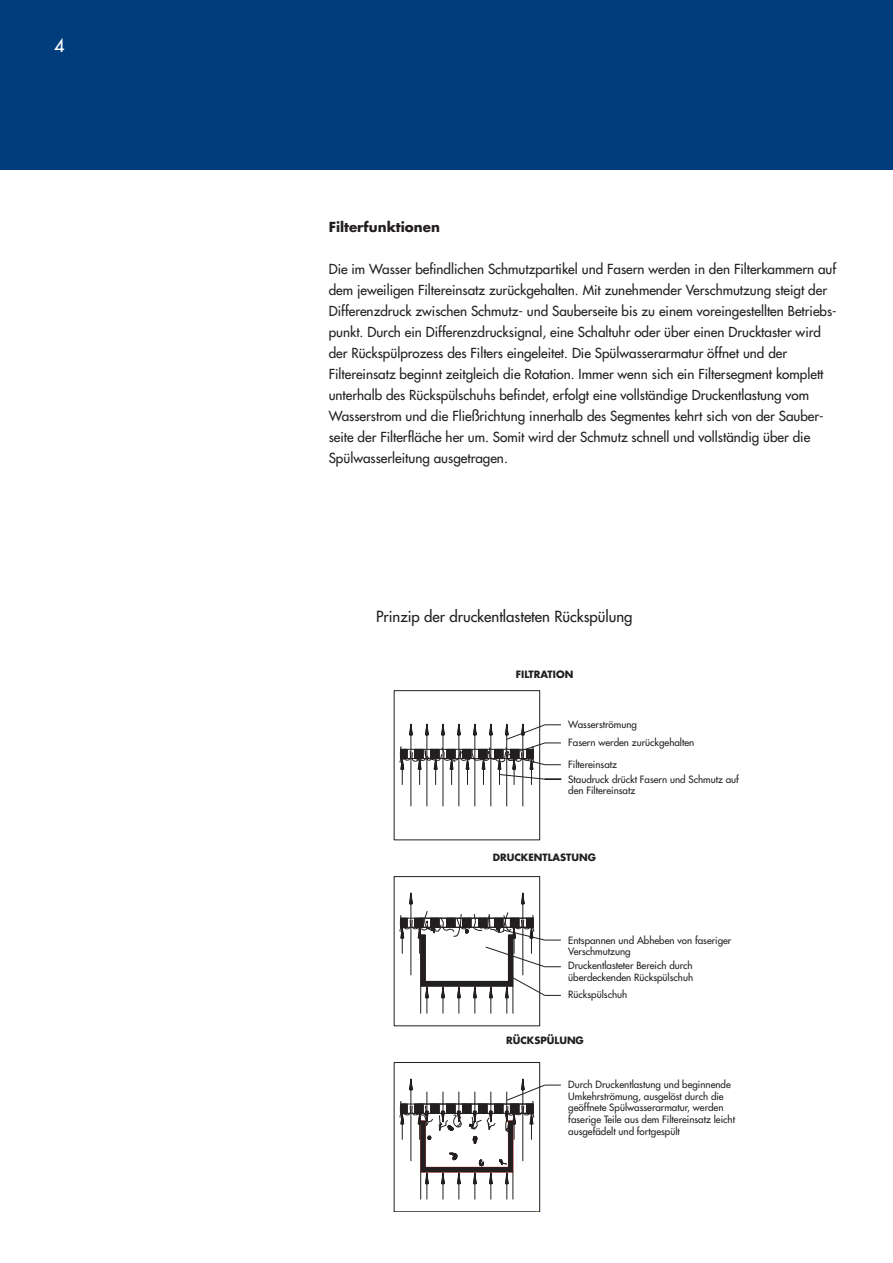
<style>
.page{position:relative;width:893px;height:1263px;background:#fff}
.page>*{position:absolute;margin:0;border:0;box-sizing:border-box;transform-origin:0 0}
.t1{font:18px "Futura LT";color:#fff}
.t2{font:15px "Futura";color:#231f20}
.t3{font:13.5px/21px "Futura";color:#231f20}
.t4{font:700 13.5px "Futura";color:#231f20}
.t5{font:9.75px/11.7px "Futura LT";color:#231f20}
.t6{font:700 9.75px "Futura LT";color:#231f20}
</style>
<div class="page">
<div style="left:0;top:0;width:893px;height:170px;background:#013d7d"></div>
<div style="left:394px;top:876px;width:146px;height:150px;border:1px solid #231f20"></div>
<div style="left:394px;top:690px;width:146px;height:150px;border:1px solid #231f20"></div>
<svg style="left:394px;top:1062px;width:167px;height:150px"></svg>
<svg style="left:400px;top:718px;width:161px;height:89px"></svg>
<svg style="left:400px;top:887px;width:161px;height:127px"></svg>
<h1 class="t1" style="left:54px;top:39px;width:12px">4</h1>
<p class="t4" style="left:329px;top:221px;width:113px">Filterfunktionen</p>
<p class="t3" style="left:329px;top:260px;width:510px">Die im Wasser befindlichen Schmutzpartikel und Fasern werden in den Filterkammern auf dem jeweiligen Filtereinsatz zurückgehalten. Mit zunehmender Verschmutzung steigt der Differenzdruck zwischen Schmutz- und Sauberseite bis zu einem voreingestellten Betriebs&shy;punkt. Durch ein Differenzdrucksignal, eine Schaltuhr oder über einen Drucktaster wird der Rückspülprozess des Filters eingeleitet. Die Spülwasserarmatur öffnet und der Filtereinsatz beginnt zeitgleich die Rotation. Immer wenn sich ein Filtersegment komplett unterhalb des Rückspülschuhs befindet, erfolgt eine vollständige Druckentlastung vom Wasserstrom und die Fließrichtung innerhalb des Segmentes kehrt sich von der Sauber&shy;seite der Filterfläche her um. Somit wird der Schmutz schnell und vollständig über die Spülwasserleitung ausgetragen.</p>
<p class="t2" style="left:376px;top:609px;width:258px">Prinzip der druckentlasteten Rückspülung</p>
<p class="t6" style="left:516px;top:670px;width:59px">FILTRATION</p>
<p class="t5" style="left:568px;top:716px;width:128px;line-height:18.5px">Wasserströmung<br>Fasern werden zurückgehalten</p>
<p class="t5" style="left:568px;top:759px;width:172px;line-height:14.4px">Filtereinsatz<br>Staudruck drückt Fasern und Schmutz auf</p>
<p class="t5" style="left:568px;top:786px;width:68px">den Filtereinsatz</p>
<p class="t6" style="left:493px;top:853px;width:105px">DRUCKENTLASTUNG</p>
<p class="t5" style="left:568px;top:935px;width:165px">Entspannen und Abheben von faseriger<br>Verschmutzung</p>
<p class="t5" style="left:568px;top:961px;width:126px">Druckentlasteter Bereich durch überdeckenden Rückspülschuh</p>
<p class="t5" style="left:568px;top:990px;width:60px">Rückspülschuh</p>
<p class="t6" style="left:506px;top:1036px;width:79px">RÜCKSPÜLUNG</p>
<p class="t5" style="left:568px;top:1080px;width:168px">Durch Druckentlastung und beginnende Umkehrströmung, ausgelöst durch die geöffnete Spülwasserarmatur, werden faserige Teile aus dem Filtereinsatz leicht ausgefädelt und fortgespült</p>
</div>
